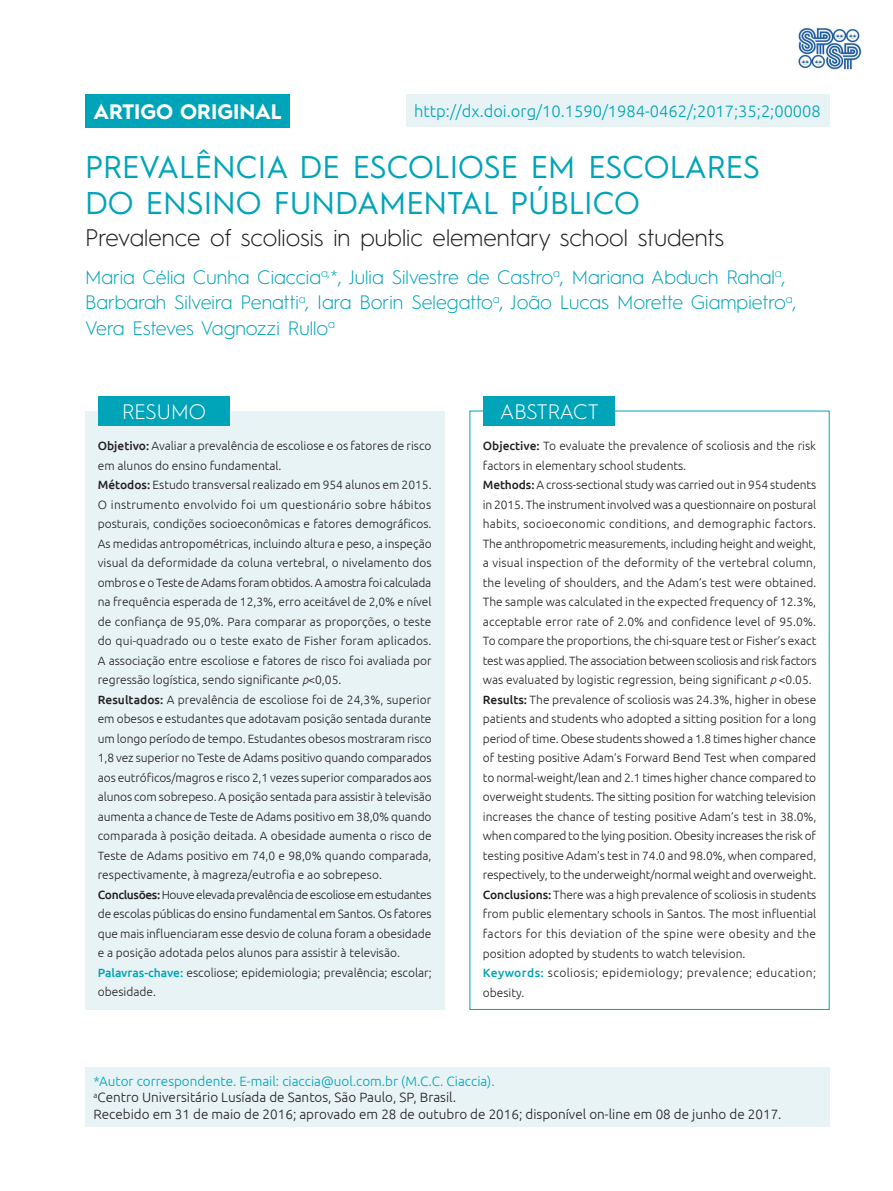
<style>
.page{position:relative;width:893px;height:1191px;background:#fff}
.page>*{position:absolute;margin:0;border:0;box-sizing:border-box;transform-origin:0 0}
.t1{font:31.5px/36px "Hurme Geometric Sans 1";color:#00a4b9}
.t2{font:300 24px "Hurme Geometric Sans 1";color:#231f20}
.t3{font:300 21px "Hurme Geometric Sans 1";letter-spacing:-.005em;color:#fff}
.t4{font:700 21px "Hurme Geometric Sans 1";color:#fff}
.t5{font:300 19.5px/25.5px "Hurme Geometric Sans 1";color:#00a4b9}
.t6{font:300 16.5px "Ubuntu";color:#00a4b9}
.t7{font:300 13.5px/16.2px "Ubuntu";color:#231f20}
.t8{font:300 12px/19.5px "Ubuntu";color:#231f20}
.s1{font-weight:500}
.s2{font-style:italic}
.s3{font-weight:500;color:#00a4b9}
.s4{color:#00a4b9}
</style>
<div class="page">
<div style="left:85px;top:411px;width:359px;height:598px;background:#e7f3f5"></div>
<div style="left:98px;top:396px;width:132px;height:30px;background:#00a4b9"></div>
<div style="left:483px;top:396px;width:132px;height:30px;background:#00a4b9"></div>
<div style="left:85px;top:1067px;width:744px;height:60px;background:#e7f3f5"></div>
<div style="left:85px;top:94px;width:204px;height:33px;background:#00a4b9"></div>
<div style="left:406px;top:94px;width:423px;height:33px;background:#e7f3f5"></div>
<img style="left:798px;top:28px;width:64px;height:42px">
<h3 class="t4" style="left:94px;top:97px;width:190px">ARTIGO ORIGINAL</h3>
<h3 class="t6" style="left:414px;top:101px;width:408px">http://dx.doi.org/10.1590/1984-0462/;2017;35;2;00008</h3>
<h1 class="t1" style="left:85px;top:147px;width:676px">PREVALÊNCIA DE ESCOLIOSE EM ESCOLARES<br>DO ENSINO FUNDAMENTAL PÚBLICO</h1>
<h2 class="t2" style="left:85px;top:221px;width:641px">Prevalence of scoliosis in public elementary school students</h2>
<h3 class="t5" style="left:85px;top:263px;width:713px">M aria Célia Cunha Ciaccia<sup>a,</sup>*, Julia Silvestre de Castro<sup>a</sup>, M ariana Abduch Rahal<sup>a</sup>,<br>Barbarah Silveira Penatti<sup>a</sup>, Iara Borin Selegatto<sup>a</sup>, João Lucas M orette Giampietro<sup>a</sup>,<br>Vera Esteves Vagnozzi Rullo<sup>a</sup></h3>
<h3 class="t3" style="left:122px;top:397px;width:85px">resumo</h3>
<h3 class="t3" style="left:500px;top:397px;width:100px">abstract</h3>
<p class="t8" style="left:98px;top:436px;width:335px"><span class="s1">Objetivo:</span> Avaliar a prevalência de escoliose e os fatores de risco em alunos do ensino fundamental.<br><span class="s1">Métodos:</span> Estudo transversal realizado em 954 alunos em 2015.<br>O instrumento envolvido foi um questionário sobre hábitos posturais, condições socioeconômicas e fatores demográficos.<br>As medidas antropométricas, incluindo altura e peso, a inspeção visual da deformidade da coluna vertebral, o nivelamento dos ombros e o Teste de Adams foram obtidos. A amostra foi calculada na frequência esperada de 12,3%, erro aceitável de 2,0% e nível de confiança de 95,0%. Para comparar as proporções, o teste do qui-quadrado ou o teste exato de Fisher foram aplicados.<br>A associação entre escoliose e fatores de risco foi avaliada por regressão logística, sendo significante <span class="s2">p</span>&lt;0,05.<br><span class="s1">Resultados:</span> A prevalência de escoliose foi de 24,3%, superior em obesos e estudantes que adotavam posição sentada durante um longo período de tempo. Estudantes obesos mostraram risco 1,8 vez superior no Teste de Adams positivo quando comparados aos eutróficos/magros e risco 2,1 vezes superior comparados aos alunos com sobrepeso. A posição sentada para assistir à televisão aumenta a chance de Teste de Adams positivo em 38,0% quando comparada à posição deitada. A obesidade aumenta o risco de Teste de Adams positivo em 74,0 e 98,0% quando comparada, respectivamente, à magreza/eutrofia e ao sobrepeso.<br><span class="s1">Conclusões:</span> Houve elevada prevalência de escoliose em estudantes de escolas públicas do ensino fundamental em Santos. Os fatores que mais influenciaram esse desvio de coluna foram a obesidade e a posição adotada pelos alunos para assistir à televisão.<br><span class="s3">Palavras-chave:</span> escoliose; epidemiologia; prevalência; escolar; obesidade.</p>
<p class="t8" style="left:483px;top:436px;width:335px"><span class="s1">Objective:</span> To evaluate the prevalence of scoliosis and the risk factors in elementary school students.<br><span class="s1">Methods:</span> A cross-sectional study was carried out in 954 students in 2015. The instrument involved was a questionnaire on postural habits, socioeconomic conditions, and demographic factors.<br>The anthropometric measurements, including height and weight, a visual inspection of the deformity of the vertebral column, the leveling of shoulders, and the Adam’s test were obtained.<br>The sample was calculated in the expected frequency of 12.3%, acceptable error rate of 2.0% and confidence level of 95.0%.<br>To compare the proportions, the chi-square test or Fisher’s exact test was applied. The association between scoliosis and risk factors was evaluated by logistic regression, being significant <span class="s2">p</span> &lt;0.05.<br><span class="s1">Results:</span> The prevalence of scoliosis was 24.3%, higher in obese patients and students who adopted a sitting position for a long period of time. Obese students showed a 1.8 times higher chance of testing positive Adam’s Forward Bend Test when compared to normal-weight/lean and 2.1 times higher chance compared to overweight students. The sitting position for watching television increases the chance of testing positive Adam’s test in 38.0%, when compared to the lying position. Obesity increases the risk of testing positive Adam’s test in 74.0 and 98.0%, when compared, respectively, to the underweight/normal weight and overweight.<br><span class="s1">Conclusions:</span> There was a high prevalence of scoliosis in students from public elementary schools in Santos. The most influential factors for this deviation of the spine were obesity and the position adopted by students to watch television.<br><span class="s3">Keywords:</span> scoliosis; epidemiology; prevalence; education; obesity.</p>
<p class="t7" style="left:94px;top:1073px;width:690px"><span class="s4">*Autor correspondente. E-mail: ciaccia@uol.com.br (M.C.C. Ciaccia).<br></span><sup>a</sup>Centro Universitário Lusíada de Santos, São Paulo, SP, Brasil.<br>Recebido em 31 de maio de 2016; aprovado em 28 de outubro de 2016; disponível on-line em 08 de junho de 2017.</p>
</div>
